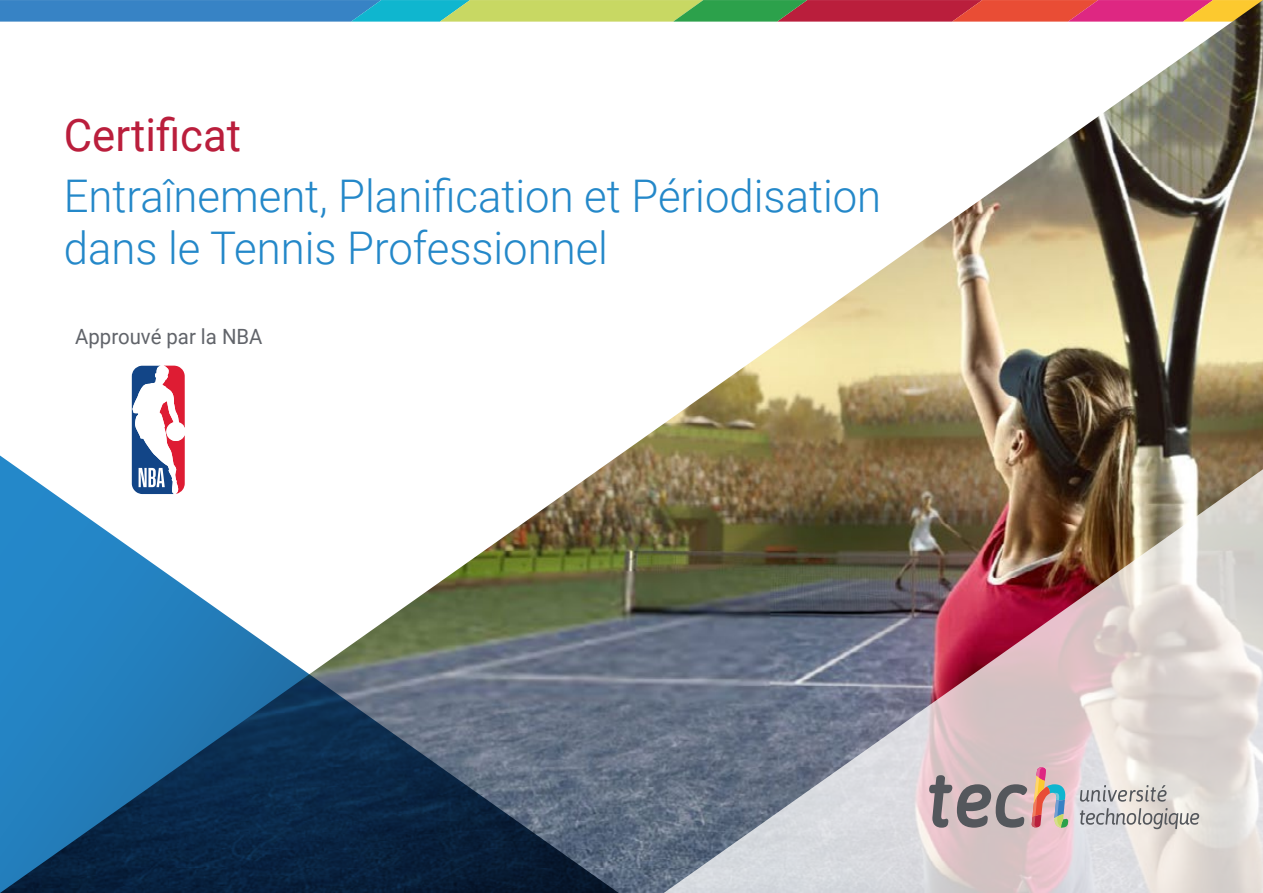
<style>
.page{position:relative;width:1263px;height:893px;background:#fff}
.page>*{position:absolute;margin:0;border:0;box-sizing:border-box;transform-origin:0 0}
.t1{font:300 45px/52.5px "Roboto";color:#2488c9}
.t2{font:45px "Roboto";color:#ba1e3c}
.t3{font:21px "Roboto";color:#61646a}
</style>
<div class="page">
<img style="left:0;top:0;width:1263px;height:454px">
<img style="left:649px;top:454px;width:614px;height:439px">
<svg style="left:0;top:446px;width:649px;height:447px"></svg>
<svg style="left:132px;top:366px;width:53px;height:128px"></svg>
<svg style="left:1080px;top:785px;width:86px;height:17px"></svg>
<svg style="left:1080px;top:808px;width:119px;height:21px;background:#c1bfbe"></svg>
<svg style="left:929px;top:767px;width:139px;height:61px;background:#b19fa1"></svg>
<p class="t2" style="left:64px;top:103px;width:179px">Certificat</p>
<p class="t1" style="left:64px;top:168px;width:819px">Entraînement, Planification et Périodisation dans le Tennis Professionnel</p>
<p class="t3" style="left:75px;top:322px;width:189px">Approuvé par la NBA</p>
</div>
